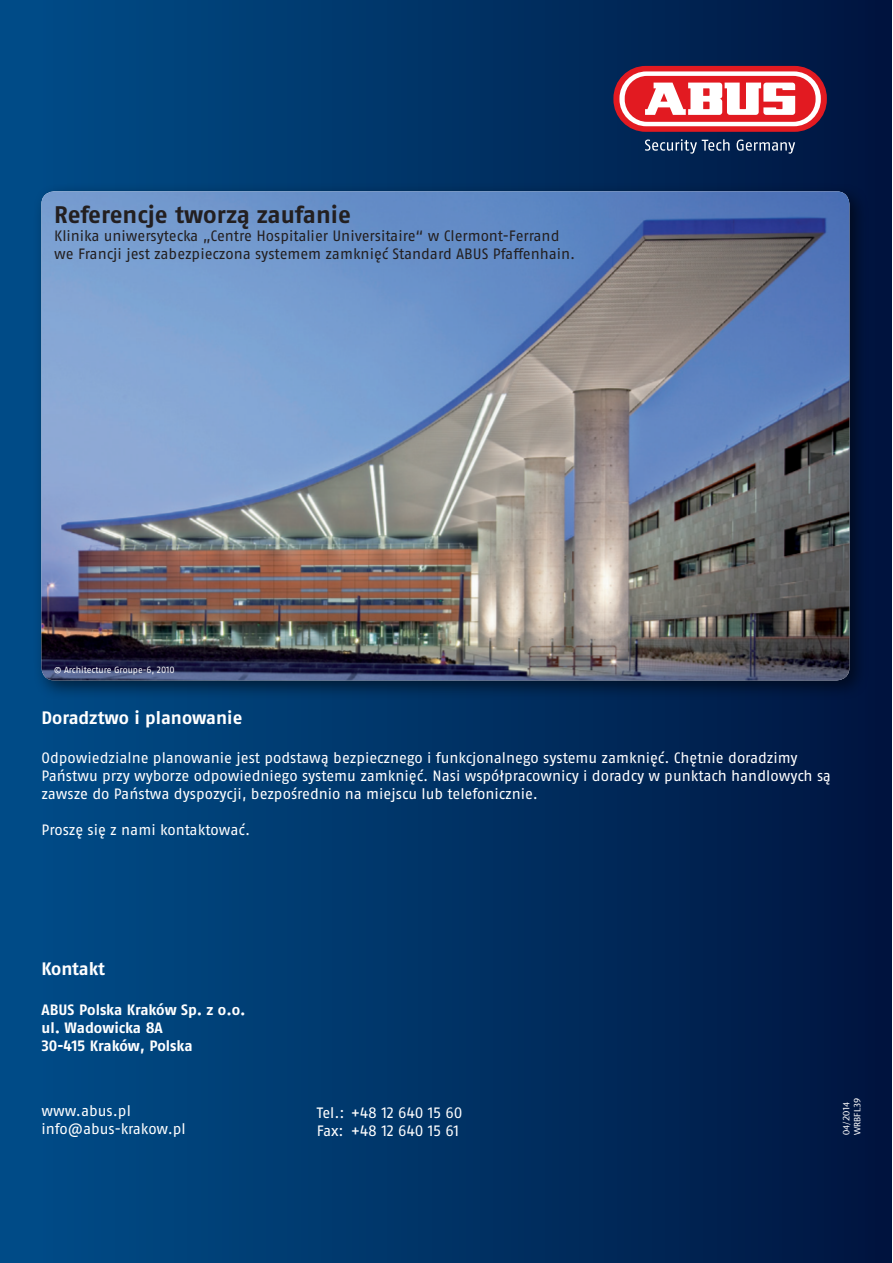
<style>
.page{position:relative;width:893px;height:1263px;background:#fff}
.page>*{position:absolute;margin:0;border:0;box-sizing:border-box;transform-origin:0 0}
.t1{font:700 24px "ABUS Fago Pro";color:#231f20}
.t2{font:700 18px "ABUS Fago Pro";color:#fff}
.t3{font:15px/18px "ABUS Fago Pro";color:#fff}
.t4{font:15px/18px "ABUS Fago Pro";letter-spacing:-.005em;color:#231f20}
.t5{font:700 15px/18px "ABUS Fago Pro";letter-spacing:-.005em;color:#fff}
.t6{font:9px "ABUS Fago Pro";letter-spacing:-.005em;color:#fff}
.t7{font:500 9px/10.8px "ITC Stone Sans Com";color:#fff}
</style>
<div class="page">
<div style="left:0;top:0;width:892px;height:1263px;background:linear-gradient(to right,#004e8a,#001540)"></div>
<div style="left:33px;top:183px;width:837px;height:517px;background:#231f20;opacity:.6"></div>
<img style="left:41px;top:191px;width:808px;height:489px">
<div style="left:613px;top:66px;width:214px;height:66px;background:#e21a21;border-radius:32px"></div>
<svg style="left:619px;top:71px;width:202px;height:55px;background:#fceeee"></svg>
<div style="left:625px;top:76px;width:191px;height:46px;background:#e21a21;border-radius:22px"></div>
<svg style="left:645px;top:83px;width:150px;height:32px"></svg>
<svg style="left:645px;top:139px;width:84px;height:15px"></svg>
<svg style="left:737px;top:140px;width:58px;height:14px"></svg>
<hr style="left:892px;top:238px;width:1px;height:128px;background:#e21a21">
<h1 class="t1" style="left:54px;top:200px;width:298px">Referencje tworzą zaufanie</h1>
<p class="t4" style="left:54px;top:227px;width:522px">Klinika uniwersytecka „Centre Hospitalier Universitaire“ w Clermont-Ferrand we Francji jest zabezpieczona systemem zamknięć Standard ABUS Pfaffenhain.</p>
<p class="t6" style="left:54px;top:664px;width:122px">© Architecture Groupe-6, 2010</p>
<p class="t2" style="left:41px;top:706px;width:202px">Doradztwo i planowanie</p>
<p class="t3" style="left:41px;top:749px;width:791px">Odpowiedzialne planowanie jest podstawą bezpiecznego i funkcjonalnego systemu zamknięć. Chętnie doradzimy<br>Państwu przy wyborze odpowiedniego systemu zamknięć. Nasi współpracownicy i doradcy w punktach handlowych są zawsze do Państwa dyspozycji, bezpośrednio na miejscu lub telefonicznie.</p>
<p class="t3" style="left:41px;top:821px;width:210px">Proszę się z nami kontaktować.</p>
<p class="t2" style="left:41px;top:958px;width:65px">Kontakt</p>
<p class="t5" style="left:41px;top:1001px;width:206px">ABUS Polska Kraków Sp. z o.o. ul. Wadowicka 8A<br>30-415 Kraków, Polska</p>
<p class="t3" style="left:41px;top:1101px;width:146px">www.abus.pl info@abus-krakow.pl</p>
<p class="t3" style="left:317px;top:1104px;width:147px">Tel.: +48 12 640 15 60<br>Fax: +48 12 640 15 61</p>
<p class="t7" style="left:841px;top:1135px;width:39px;rotate:-90deg">04/2014<br>WRBFL39</p>
</div>
